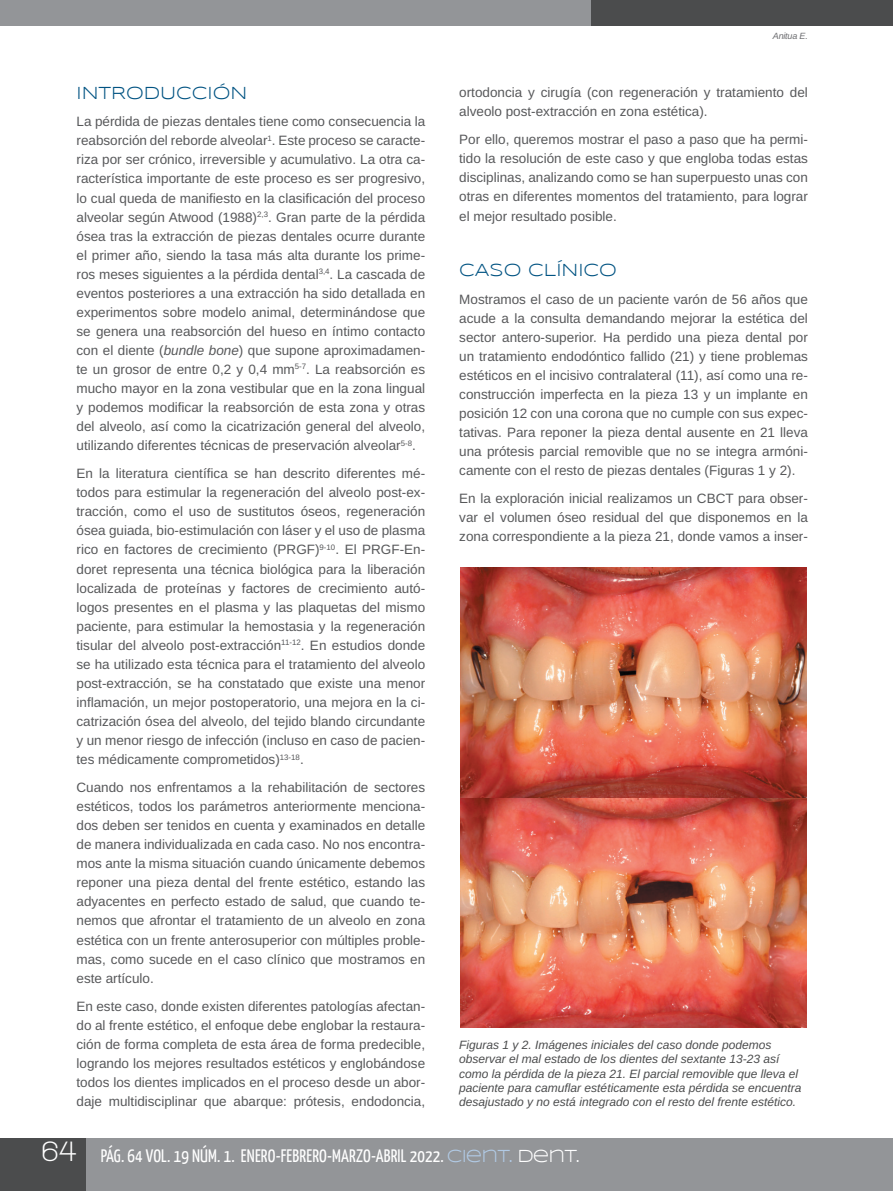
<style>
.page{position:relative;width:893px;height:1191px;background:#fff}
.page>*{position:absolute;margin:0;border:0;box-sizing:border-box;transform-origin:0 0}
.t1{font:700 30px "Walkway";color:#fff}
.t2{font:18px "Yanone Kaffeesatz";letter-spacing:.01em;color:#fff}
.t3{font:18px "Syncopate";color:#015382}
.t4{font:13.5px/19px "Arimo";color:#57585a;text-align:justify}
.t5{font:italic 12px/14.4px "Arimo";color:#4b4c4d}
.t6{font:italic 9px "Arimo";letter-spacing:-.02em;color:#6c6d70}
.s1{font-style:italic}
.s2{font-family:"Syncopate";color:#b1cae5}
.s3{font-family:"Syncopate"}
</style>
<div class="page">
<div style="left:0;top:1138px;width:893px;height:53px;background:#939598"></div>
<div style="left:0;top:1138px;width:85px;height:53px;background:#4b4c4d"></div>
<div style="left:0;top:0;width:893px;height:25px;background:#939598"></div>
<div style="left:591px;top:0;width:302px;height:25px;background:#4b4c4d"></div>
<img style="left:461px;top:797px;width:345px;height:230px">
<img style="left:460px;top:567px;width:347px;height:230px">
<h2 class="t3" style="left:77px;top:82px;width:172px">INTRODUCCIÓN</h2>
<p class="t4" style="left:77px;top:112px;width:350px">La pérdida de piezas dentales tiene como consecuencia la reabsorción del reborde alveolar<sup>1</sup>. Este proceso se caracte&shy;riza por ser crónico, irreversible y acumulativo. La otra ca&shy;racterística importante de este proceso es ser progresivo, lo cual queda de manifiesto en la clasificación del proceso alveolar según Atwood (1988)<sup>2,3</sup>. Gran parte de la pérdida ósea tras la extracción de piezas dentales ocurre durante el primer año, siendo la tasa más alta durante los prime&shy;ros meses siguientes a la pérdida dental<sup>3,4</sup>. La cascada de eventos posteriores a una extracción ha sido detallada en experimentos sobre modelo animal, determinándose que se genera una reabsorción del hueso en íntimo contacto con el diente (<span class="s1">bundle bone</span>) que supone aproximadamen&shy;te un grosor de entre 0,2 y 0,4 mm<sup>5-7</sup>. La reabsorción es mucho mayor en la zona vestibular que en la zona lingual y podemos modificar la reabsorción de esta zona y otras del alveolo, así como la cicatrización general del alveolo, utilizando diferentes técnicas de preservación alveolar<sup>5-8</sup>.</p>
<p class="t4" style="left:77px;top:464px;width:350px">En la literatura científica se han descrito diferentes mé&shy;todos para estimular la regeneración del alveolo post-ex&shy;tracción, como el uso de sustitutos óseos, regeneración ósea guiada, bio-estimulación con láser y el uso de plasma rico en factores de crecimiento (PRGF)<sup>9-10</sup>. El PRGF-En&shy;doret representa una técnica biológica para la liberación localizada de proteínas y factores de crecimiento autó&shy;logos presentes en el plasma y las plaquetas del mismo paciente, para estimular la hemostasia y la regeneración tisular del alveolo post-extracción<sup>11-12</sup>. En estudios donde se ha utilizado esta técnica para el tratamiento del alveolo post-extracción, se ha constatado que existe una menor inflamación, un mejor postoperatorio, una mejora en la ci&shy;catrización ósea del alveolo, del tejido blando circundante y un menor riesgo de infección (incluso en caso de pacien&shy;tes médicamente comprometidos)<sup>13-18</sup>.</p>
<p class="t4" style="left:77px;top:778px;width:350px">Cuando nos enfrentamos a la rehabilitación de sectores estéticos, todos los parámetros anteriormente menciona&shy;dos deben ser tenidos en cuenta y examinados en detalle de manera individualizada en cada caso. No nos encontra&shy;mos ante la misma situación cuando únicamente debemos reponer una pieza dental del frente estético, estando las adyacentes en perfecto estado de salud, que cuando te&shy;nemos que afrontar el tratamiento de un alveolo en zona estética con un frente anterosuperior con múltiples proble&shy;mas, como sucede en el caso clínico que mostramos en este artículo.</p>
<p class="t4" style="left:77px;top:996px;width:350px">En este caso, donde existen diferentes patologías afectan&shy;do al frente estético, el enfoque debe englobar la restaura&shy;ción de forma completa de esta área de forma predecible, logrando los mejores resultados estéticos y englobándose todos los dientes implicados en el proceso desde un abor&shy;daje multidisciplinar que abarque: prótesis, endodoncia,</p>
<p class="t6" style="left:773px;top:29px;width:37px">Anitua E.</p>
<p class="t4" style="left:459px;top:83px;width:350px">ortodoncia y cirugía (con regeneración y tratamiento del alveolo post-extracción en zona estética).</p>
<p class="t4" style="left:459px;top:130px;width:350px">Por ello, queremos mostrar el paso a paso que ha permi&shy;tido la resolución de este caso y que engloba todas estas disciplinas, analizando como se han superpuesto unas con otras en diferentes momentos del tratamiento, para lograr el mejor resultado posible.</p>
<h2 class="t3" style="left:459px;top:260px;width:159px">CASO CLÍNICO</h2>
<p class="t4" style="left:459px;top:289px;width:350px">Mostramos el caso de un paciente varón de 56 años que acude a la consulta demandando mejorar la estética del sector antero-superior. Ha perdido una pieza dental por un tratamiento endodóntico fallido (21) y tiene problemas estéticos en el incisivo contralateral (11), así como una re&shy;construcción imperfecta en la pieza 13 y un implante en posición 12 con una corona que no cumple con sus expec&shy;tativas. Para reponer la pieza dental ausente en 21 lleva una prótesis parcial removible que no se integra armóni&shy;camente con el resto de piezas dentales (Figuras 1 y 2).</p>
<p class="t4" style="left:459px;top:489px;width:350px">En la exploración inicial realizamos un CBCT para obser&shy;var el volumen óseo residual del que disponemos en la zona correspondiente a la pieza 21, donde vamos a inser-</p>
<p class="t5" style="left:459px;top:1037px;width:344px">Figuras 1 y 2. Imágenes iniciales del caso donde podemos observar el mal estado de los dientes del sextante 13-23 así como la pérdida de la pieza 21. El parcial removible que lleva el paciente para camuflar estéticamente esta pérdida se encuentra desajustado y no está integrado con el resto del frente estético.</p>
<h1 class="t1" style="left:41px;top:1134px;width:37px">64</h1>
<h2 class="t2" style="left:101px;top:1144px;width:480px">PÁG. 64 VOL. 19 NÚM. 1. ENERO-FEBRERO-MARZO-ABRIL 2022. <span class="s2">CIENT.</span> <span class="s3">DENT.</span></h2>
</div>
